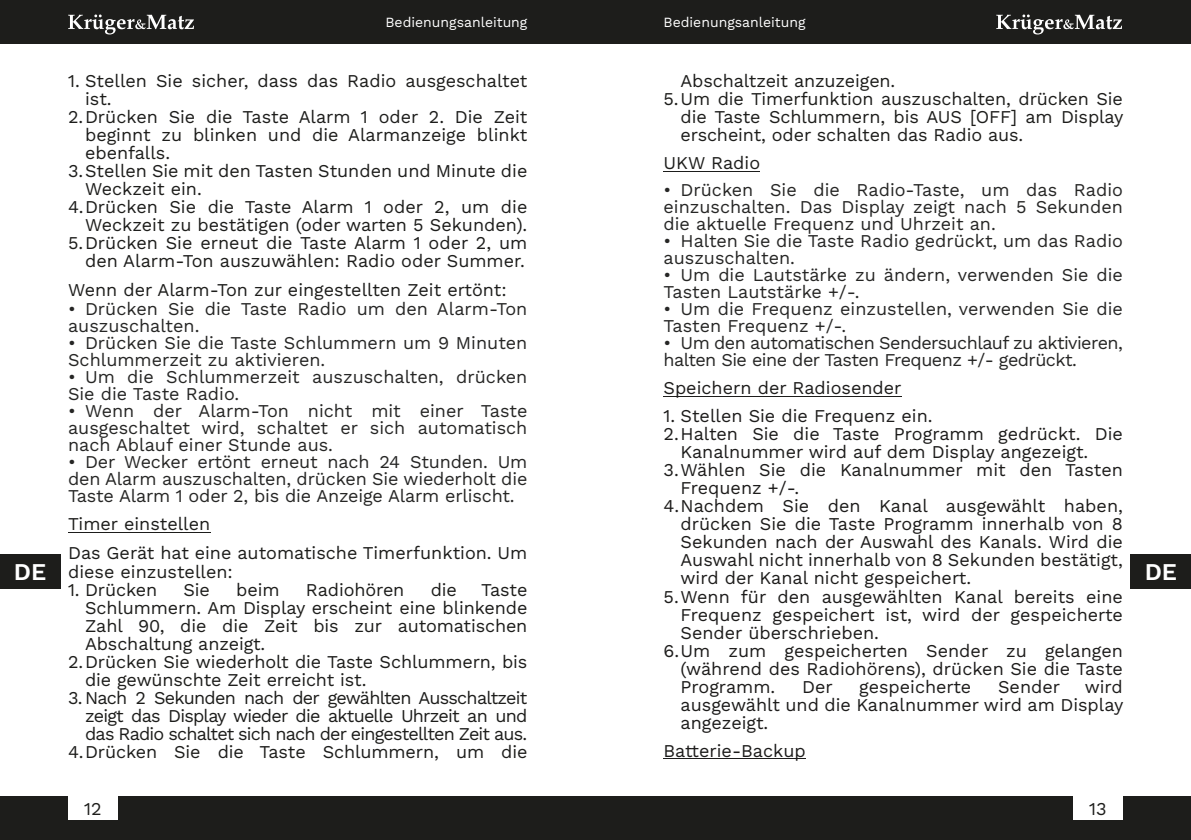
<style>
.page{position:relative;width:1191px;height:840px;background:#fff}
.page>*{position:absolute;margin:0;border:0;box-sizing:border-box;transform-origin:0 0}
.t1{font:600 24px "Work Sans";color:#fff}
.t2{font:18px/28.8px "Work Sans";letter-spacing:-.005em;color:#1d1d1b}
.t3{font:18px/17px "Work Sans";color:#262625}
.t4{font:18px/18px "Work Sans";color:#1d1c1b;text-align:justify}
.t5{font:18px/18px "Work Sans";letter-spacing:-.045em;color:#1d1d1b;text-align:right}
.t6{font:18px/17px "Work Sans";letter-spacing:-.03em;color:#262625}
.t7{font:14px "Work Sans";color:#fff}
</style>
<div class="page">
<div style="left:0;top:795px;width:1191px;height:44px;background:#1d1d1b"></div>
<div style="left:0;top:0;width:1191px;height:44px;background:#1d1d1b"></div>
<svg style="left:996px;top:15px;width:126px;height:19px"></svg>
<svg style="left:68px;top:15px;width:126px;height:19px"></svg>
<div style="left:1130px;top:553px;width:61px;height:35px;background:#1d1d1b"></div>
<div style="left:0;top:553px;width:60px;height:35px;background:#1d1d1b"></div>
<div style="left:68px;top:795px;width:50px;height:24px;background:#fff"></div>
<div style="left:1073px;top:795px;width:50px;height:24px;background:#fff"></div>
<hr style="left:68px;top:531px;width:142px;height:1px;background:#1d1d1b">
<hr style="left:663px;top:171px;width:97px;height:1px;background:#1d1d1b">
<hr style="left:663px;top:396px;width:238px;height:1px;background:#1d1c1b">
<hr style="left:663px;top:758px;width:143px;height:1px;background:#1d1c1b">
<p class="t7" style="left:385px;top:14px;width:143px">Bedienungsanleitung</p>
<p class="t7" style="left:663px;top:14px;width:143px">Bedienungsanleitung</p>
<p class="t2" style="left:68px;top:66px;width:461px">1. Stellen Sie sicher, dass das Radio ausgeschaltet</p>
<p class="t2" style="left:85px;top:84px;width:28px">ist.</p>
<p class="t2" style="left:68px;top:102px;width:461px">2.Drücken Sie die Taste Alarm 1 oder 2. Die Zeit</p>
<p class="t2" style="left:85px;top:120px;width:444px">beginnt zu blinken und die Alarmanzeige blinkt</p>
<p class="t2" style="left:85px;top:138px;width:87px">ebenfalls.</p>
<p class="t2" style="left:68px;top:156px;width:461px">3.Stellen Sie mit den Tasten Stunden und Minute die</p>
<p class="t2" style="left:85px;top:174px;width:118px">Weckzeit ein.</p>
<p class="t2" style="left:68px;top:192px;width:461px">4.Drücken Sie die Taste Alarm 1 oder 2, um die</p>
<p class="t2" style="left:85px;top:210px;width:444px">Weckzeit zu bestätigen (oder warten 5 Sekunden).</p>
<p class="t2" style="left:68px;top:228px;width:461px">5.Drücken Sie erneut die Taste Alarm 1 oder 2, um</p>
<p class="t2" style="left:85px;top:246px;width:441px">den Alarm-Ton auszuwählen: Radio oder Summer.</p>
<p class="t2" style="left:68px;top:275px;width:440px">Wenn der Alarm-Ton zur eingestellten Zeit ertönt:</p>
<p class="t3" style="left:68px;top:300px;width:461px">• Drücken Sie die Taste Radio um den Alarm-Ton auszuschalten.</p>
<p class="t3" style="left:68px;top:334px;width:461px">• Drücken Sie die Taste Schlummern um 9 Minuten<br>Schlummerzeit zu aktivieren.</p>
<p class="t3" style="left:68px;top:368px;width:461px">• Um die Schlummerzeit auszuschalten, drücken<br>Sie die Taste Radio.</p>
<p class="t3" style="left:68px;top:402px;width:461px;text-align:justify">• Wenn der Alarm-Ton nicht mit einer Taste ausgeschaltet wird, schaltet er sich automatisch nach Ablauf einer Stunde aus.</p>
<p class="t3" style="left:68px;top:453px;width:461px;text-align:justify">• Der Wecker ertönt erneut nach 24 Stunden. Um den Alarm auszuschalten, drücken Sie wiederholt die Taste Alarm 1 oder 2, bis die Anzeige Alarm erlischt.</p>
<p class="t2" style="left:68px;top:509px;width:461px">Timer einstellen<br>Das Gerät hat eine automatische Timerfunktion. Um</p>
<p class="t2" style="left:68px;top:556px;width:166px">diese einzustellen:</p>
<p class="t2" style="left:68px;top:574px;width:91px">1. Drücken</p>
<p class="t2" style="left:183px;top:574px;width:28px">Sie</p>
<p class="t2" style="left:236px;top:574px;width:45px">beim</p>
<p class="t2" style="left:306px;top:574px;width:100px">Radiohören</p>
<p class="t2" style="left:431px;top:574px;width:28px">die</p>
<p class="t2" style="left:481px;top:574px;width:48px">Taste</p>
<p class="t2" style="left:85px;top:592px;width:444px">Schlummern. Am Display erscheint eine blinkende</p>
<p class="t2" style="left:85px;top:610px;width:444px">Zahl 90, die die Zeit bis zur automatischen</p>
<p class="t2" style="left:85px;top:628px;width:182px">Abschaltung anzeigt.</p>
<p class="t2" style="left:68px;top:646px;width:461px">2.Drücken Sie wiederholt die Taste Schlummern, bis</p>
<p class="t2" style="left:85px;top:664px;width:283px">die gewünschte Zeit erreicht ist.</p>
<p class="t5" style="left:68px;top:688px;width:461px">3. Nach 2 Sekunden nach der gewählten Ausschaltzeit zeigt das Display wieder die aktuelle Uhrzeit an und das Radio schaltet sich nach der eingestellten Zeit aus.<br>4.Drücken Sie die Taste Schlummern, um die</p>
<p class="t2" style="left:680px;top:66px;width:216px">Abschaltzeit anzuzeigen.</p>
<p class="t2" style="left:663px;top:84px;width:461px">5.Um die Timerfunktion auszuschalten, drücken Sie</p>
<p class="t2" style="left:680px;top:102px;width:444px">die Taste Schlummern, bis AUS [OFF] am Display</p>
<p class="t2" style="left:680px;top:120px;width:344px">erscheint, oder schalten das Radio aus.</p>
<p class="t2" style="left:663px;top:148px;width:98px">UKW Radio</p>
<p class="t3" style="left:663px;top:181px;width:461px;text-align:justify">• Drücken Sie die Radio-Taste, um das Radio einzuschalten. Das Display zeigt nach 5 Sekunden die aktuelle Frequenz und Uhrzeit an.</p>
<p class="t3" style="left:663px;top:232px;width:461px">• Halten Sie die Taste Radio gedrückt, um das Radio auszuschalten.</p>
<p class="t3" style="left:663px;top:266px;width:461px">• Um die Lautstärke zu ändern, verwenden Sie die<br>Tasten Lautstärke +/-.</p>
<p class="t3" style="left:663px;top:300px;width:461px">• Um die Frequenz einzustellen, verwenden Sie die<br>Tasten Frequenz +/-.</p>
<p class="t6" style="left:663px;top:334px;width:461px">• Um den automatischen Sendersuchlauf zu aktivieren, halten Sie eine der Tasten Frequenz +/- gedrückt.</p>
<p class="t4" style="left:663px;top:379px;width:239px">Speichern der Radiosender</p>
<p class="t4" style="left:663px;top:407px;width:270px">1. Stellen Sie die Frequenz ein.</p>
<p class="t4" style="left:663px;top:425px;width:461px">2.Halten Sie die Taste Programm gedrückt. Die</p>
<p class="t4" style="left:680px;top:443px;width:409px">Kanalnummer wird auf dem Display angezeigt.</p>
<p class="t4" style="left:663px;top:461px;width:461px">3.Wählen Sie die Kanalnummer mit den Tasten</p>
<p class="t4" style="left:680px;top:479px;width:120px">Frequenz +/-.</p>
<p class="t4" style="left:663px;top:497px;width:461px">4.Nachdem Sie den Kanal ausgewählt haben,</p>
<p class="t4" style="left:680px;top:515px;width:444px">drücken Sie die Taste Programm innerhalb von 8</p>
<p class="t4" style="left:680px;top:533px;width:444px">Sekunden nach der Auswahl des Kanals. Wird die</p>
<p class="t4" style="left:680px;top:551px;width:444px">Auswahl nicht innerhalb von 8 Sekunden bestätigt,</p>
<p class="t4" style="left:680px;top:569px;width:292px">wird der Kanal nicht gespeichert.</p>
<p class="t4" style="left:663px;top:587px;width:461px">5.Wenn für den ausgewählten Kanal bereits eine</p>
<p class="t4" style="left:680px;top:605px;width:444px">Frequenz gespeichert ist, wird der gespeicherte</p>
<p class="t4" style="left:680px;top:623px;width:200px">Sender überschrieben.</p>
<p class="t4" style="left:663px;top:641px;width:461px">6.Um zum gespeicherten Sender zu gelangen</p>
<p class="t4" style="left:680px;top:659px;width:444px">(während des Radiohörens), drücken Sie die Taste</p>
<p class="t4" style="left:680px;top:677px;width:96px">Programm.</p>
<p class="t4" style="left:802px;top:677px;width:32px">Der</p>
<p class="t4" style="left:859px;top:677px;width:114px">gespeicherte</p>
<p class="t4" style="left:998px;top:677px;width:64px">Sender</p>
<h1 class="t1" style="left:14px;top:557px;width:34px">DE</h1>
<h1 class="t1" style="left:1144px;top:557px;width:34px">DE</h1>
<p class="t4" style="left:680px;top:677px;width:444px;text-indent:404px">wird ausgewählt und die Kanalnummer wird am Display angezeigt.</p>
<p class="t4" style="left:663px;top:741px;width:144px">Batterie-Backup</p>
<p class="t2" style="left:84px;top:793px;width:19px">12</p>
<p class="t2" style="left:1089px;top:793px;width:19px">13</p>
</div>
